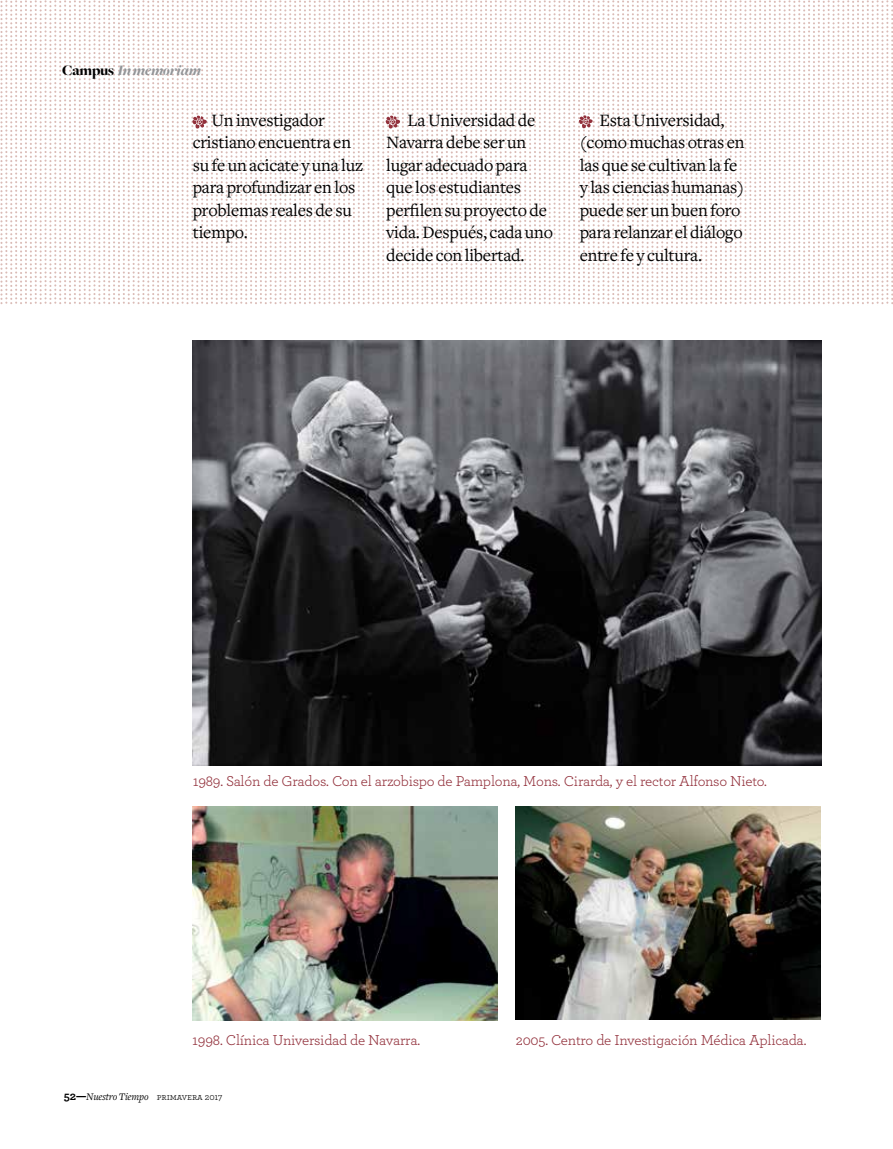
<style>
.page{position:relative;width:893px;height:1149px;background:#fff}
.page>*{position:absolute;margin:0;border:0;box-sizing:border-box;transform-origin:0 0}
.t1{font:18px/22.5px "Freight Text";letter-spacing:-.01em;color:#000}
.t2{font:15px "Archer";letter-spacing:-.015em;color:#92303b}
.t3{font:italic 900 15px "Freight Big";letter-spacing:-.01em;color:#939598}
.t4{font:italic 10.5px "Freight Text";letter-spacing:-.01em;color:#000}
.s1{font-style:normal;color:#000}
.s2{font-family:"Archer";font-weight:700;font-style:normal;font-size:12px}
.s3{font-family:"Archer Book SC";font-style:normal;font-size:9.75px}
.s4{font-family:"Archer";font-style:normal;font-size:9.75px}
</style>
<div class="page">
<img style="left:192px;top:806px;width:306px;height:213px">
<img style="left:515px;top:806px;width:306px;height:213px">
<img style="left:193px;top:340px;width:628px;height:425px">
<svg style="left:0;top:0;width:893px;height:304px"></svg>
<p class="t3" style="left:62px;top:62px;width:140px"><span class="s1">Campus</span> In memoriam</p>
<p class="t1" style="left:193px;top:109px;width:172px;text-indent:19px">Un investigador cristiano encuentra en su fe un acicate y una luz para profundizar en los problemas reales de su tiempo.</p>
<p class="t1" style="left:386px;top:109px;width:168px;text-indent:21px">La Universidad de<br>Navarra debe ser un lugar adecuado para que los estudiantes perfilen su proyecto de vida. Después, cada uno decide con libertad.</p>
<p class="t1" style="left:580px;top:109px;width:166px;text-indent:20px">Esta Universidad, (como muchas otras en las que se cultivan la fe y las ciencias humanas) puede ser un buen foro para relanzar el diálogo entre fe y cultura.</p>
<p class="t2" style="left:193px;top:771px;width:576px">1989. Salón de Grados. Con el arzobispo de Pamplona, Mons. Cirarda, y el rector Alfonso Nieto.</p>
<p class="t2" style="left:192px;top:1030px;width:229px">1998. Clínica Universidad de Navarra.</p>
<p class="t2" style="left:516px;top:1030px;width:292px">2005. Centro de Investigación Médica Aplicada.</p>
<p class="t4" style="left:64px;top:1090px;width:160px"><span class="s2">52—</span>Nuestro Tiempo <span class="s3">primavera</span> <span class="s4">2017</span></p>
</div>
